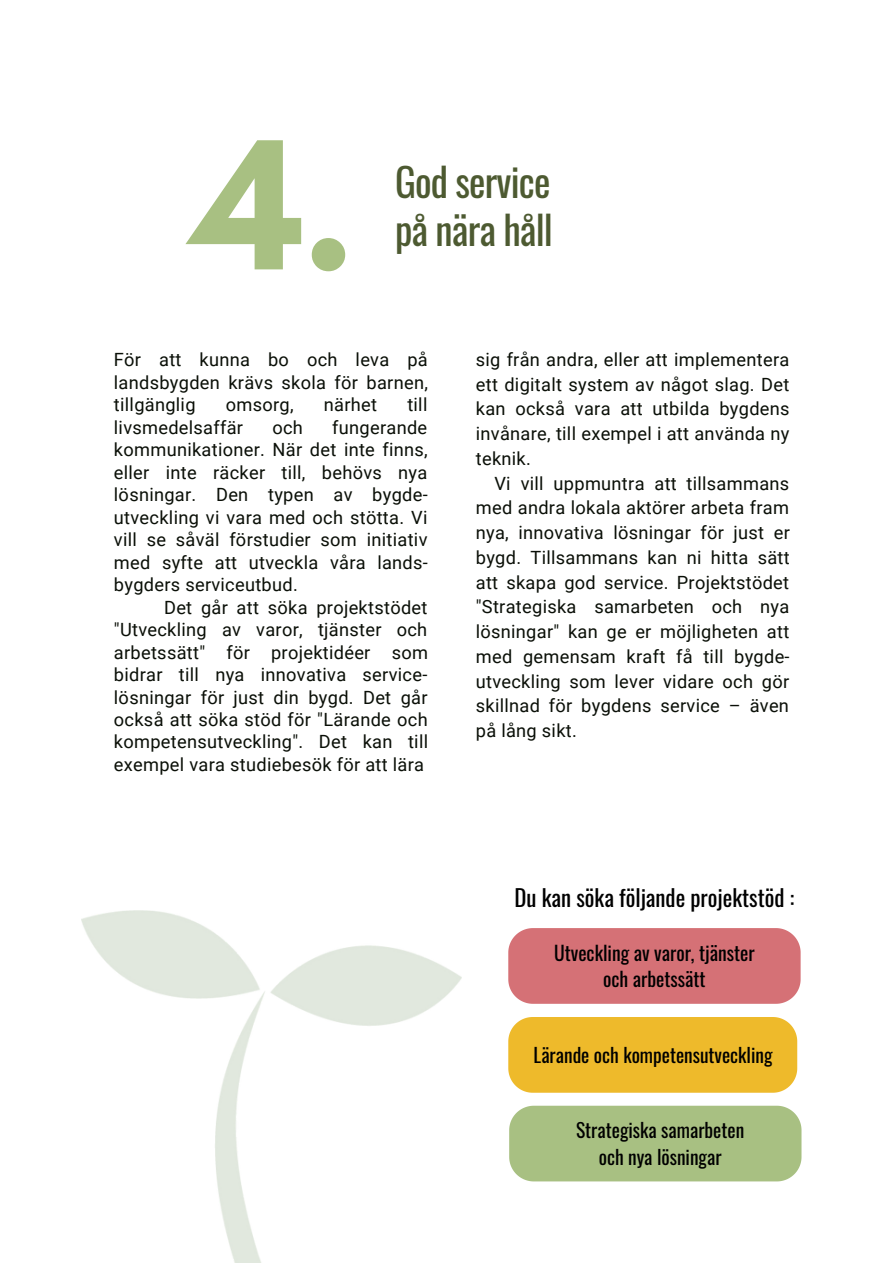
<style>
.page{position:relative;width:893px;height:1264px;background:#fff}
.page>*{position:absolute;margin:0;border:0;box-sizing:border-box;transform-origin:0 0}
.t1{font:700 189.9px "Glacial Indifference";color:#a8c082}
.t2{font:39px "Oswald";letter-spacing:-.02em;color:#4d5a31}
.t3{font:22.8px "Oswald";color:#000}
.t4{font:19.65px/26.7px "Oswald";color:#000;text-align:center}
.t5{font:19.5px/26.4px "Oswald";color:#000;text-align:center}
.t6{font:18.15px/22.5px "Roboto";letter-spacing:.015em;color:#0a0f07;text-align:justify}
</style>
<div class="page">
<div style="left:509px;top:1105px;width:292px;height:76px;background:#a8c082"></div>
<div style="left:508px;top:1017px;width:289px;height:75px;background:#eeba2b"></div>
<div style="left:508px;top:928px;width:292px;height:75px;background:#d57176"></div>
<img style="left:81px;top:910px;width:380px;height:352px">
<h1 class="t1" style="left:191px;top:89px;width:165px">4.</h1>
<h2 class="t2" style="left:395px;top:151px;width:157px">God service</h2>
<h2 class="t2" style="left:395px;top:199px;width:159px">på nära håll</h2>
<p class="t6" style="left:114px;top:348px;width:315px">För att kunna bo och leva på landsbygden krävs skola för barnen, tillgänglig</p>
<p class="t6" style="left:226px;top:393px;width:69px">omsorg,</p>
<p class="t6" style="left:324px;top:393px;width:55px">närhet</p>
<p class="t6" style="left:407px;top:393px;width:22px">till</p>
<p class="t6" style="left:114px;top:416px;width:131px">livsmedelsaffär</p>
<p class="t6" style="left:272px;top:416px;width:32px">och</p>
<p class="t6" style="left:114px;top:416px;width:315px;text-indent:218px">fungerande kommunikationer. När det inte finns, eller inte räcker till, behövs nya lösningar. Den typen av bygde&shy;utveckling vi vara med och stötta. Vi vill se såväl förstudier som initiativ med syfte att utveckla våra lands&shy;bygders serviceutbud.</p>
<p class="t6" style="left:114px;top:596px;width:315px;text-indent:50px">Det går att söka projektstödet "Utveckling av varor, tjänster och arbetssätt" för projektidéer som bidrar till nya innovativa service&shy;lösningar för just din bygd. Det går också att söka stöd för "Lärande och kompetensutveckling". Det kan till exempel vara studiebesök för att lära</p>
<p class="t6" style="left:476px;top:347px;width:315px;line-height:24.8px">sig från andra, eller att implementera ett digitalt system av något slag. Det kan också vara att utbilda bygdens invånare, till exempel i att använda ny teknik.</p>
<p class="t6" style="left:476px;top:471px;width:315px;line-height:24.8px;text-indent:19px">Vi vill uppmuntra att tillsammans med andra lokala aktörer arbeta fram nya, innovativa lösningar för just er bygd. Tillsammans kan ni hitta sätt att skapa god service. Projektstödet "Strategiska samarbeten och nya lösningar" kan ge er möjligheten att med gemensam kraft få till bygde&shy;utveckling som lever vidare och gör skillnad för bygdens service – även på lång sikt.</p>
<p class="t3" style="left:514px;top:880px;width:281px">Du kan söka följande projektstöd :</p>
<p class="t4" style="left:554px;top:938px;width:202px">Utveckling av varor, tjänster och arbetssätt</p>
<p class="t5" style="left:533px;top:1040px;width:240px">Lärande och kompetensutveckling</p>
<p class="t5" style="left:576px;top:1116px;width:170px">Strategiska samarbeten och nya lösningar</p>
</div>
